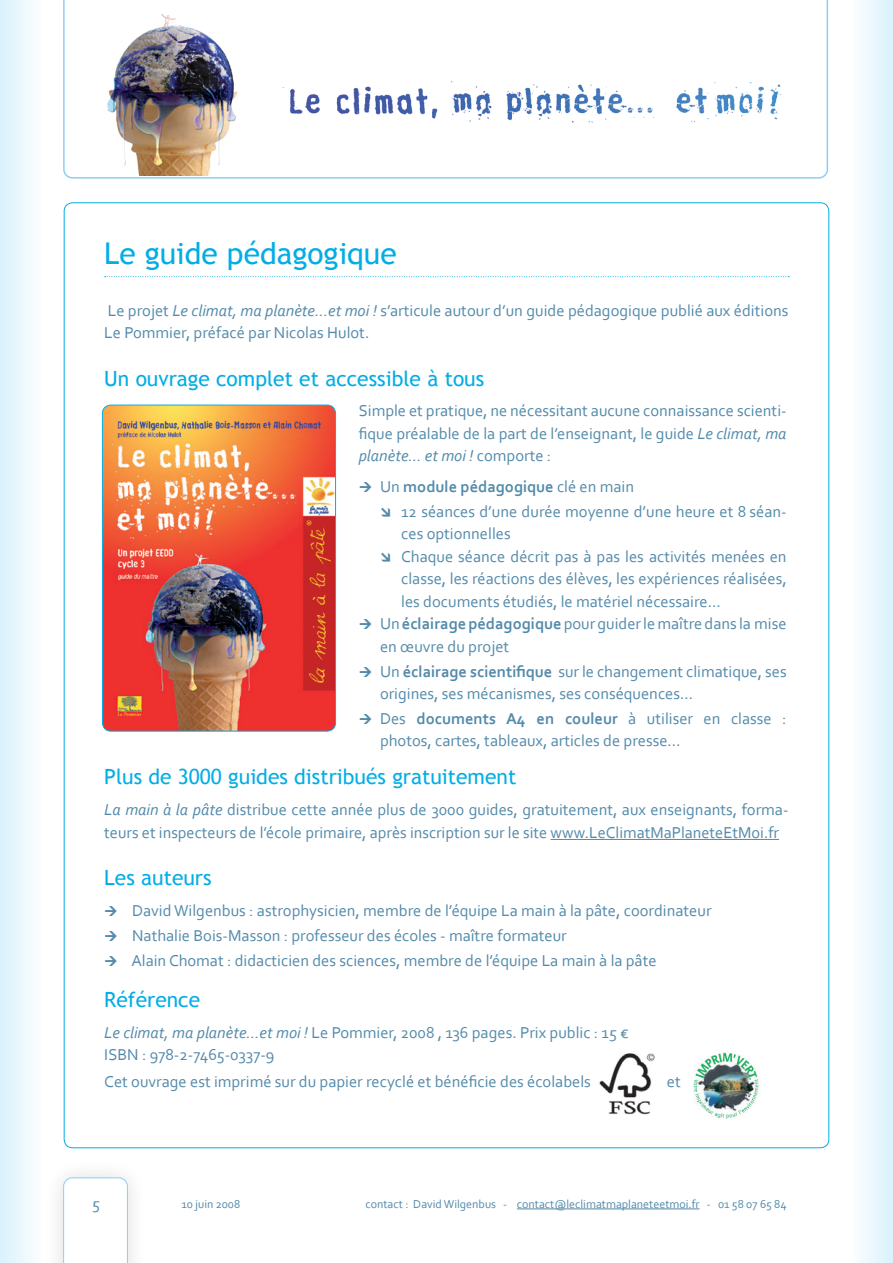
<style>
.page{position:relative;width:893px;height:1263px;background:#fff}
.page>*{position:absolute;margin:0;border:0;box-sizing:border-box;transform-origin:0 0}
.titre1{font:30px "Trebuchet MS";color:#03ade5}
.titre2{font:21px "Trebuchet MS";color:#03ade5}
.listapuces{font:16.5px/22.5px "Corbel";color:#538aaa}
.liste_à_puces{font:16.5px/22.5px "Corbel";color:#538aaa}
.liste_à_puces-2{font:700 16.5px "Corbel";color:#538aaa}
.t1{font:12px "Corbel";color:#538aaa}
.s1{font-style:italic}
.s2{font-weight:400}
.s3{font-weight:700}
</style>
<div class="page">
<div style="left:850px;top:0;width:43px;height:1263px;background:linear-gradient(to right,#fffffe,#d9f1fc)"></div>
<div style="left:0;top:0;width:43px;height:1263px;background:linear-gradient(to right,#d9f1fc,#fefefe)"></div>
<img style="left:38px;top:1152px;width:94px;height:111px">
<svg style="left:63px;top:1177px;width:65px;height:86px"></svg>
<svg style="left:63px;top:0;width:763px;height:179px"></svg>
<img style="left:100px;top:0;width:729px;height:175px">
<hr style="left:517px;top:1208px;width:183px;height:1px;background:#538aaa">
<svg style="left:105px;top:276px;width:684px;height:1px"></svg>
<hr style="left:551px;top:839px;width:228px;height:1px;background:#538aaa">
<img style="left:102px;top:405px;width:234px;height:326px;border-radius:9px">
<div style="left:102px;top:405px;width:234px;height:326px;border:1px solid #03ade5;border-radius:9px"></div>
<img style="left:693px;top:1052px;width:66px;height:67px">
<img style="left:599px;top:1053px;width:56px;height:62px">
<p class="titre1" style="left:104px;top:235px;width:294px">Le guide pédagogique</p>
<p class="listapuces" style="left:104px;top:299px;width:686px">Le projet <span class="s1">Le climat, ma planète…et moi !</span> s’articule autour d’un guide pédagogique publié aux éditions<br>Le Pommier, préfacé par Nicolas Hulot.</p>
<p class="titre2" style="left:104px;top:366px;width:381px">Un ouvrage complet et accessible à tous</p>
<p class="listapuces" style="left:359px;top:399px;width:429px;text-align:justify">Simple et pratique, ne nécessitant aucune connaissance scienti&shy;fique préalable de la part de l’enseignant, le guide <span class="s1">Le climat, ma planète… et moi !</span> comporte :</p>
<p class="liste_à_puces-2" style="left:380px;top:477px;width:256px"><span class="s2">Un</span> module pédagogique <span class="s2">clé en main</span></p>
<p class="listapuces" style="left:401px;top:500px;width:387px">12 séances d’une durée moyenne d’une heure et 8 séan&shy;ces optionnelles</p>
<p class="listapuces" style="left:401px;top:545px;width:387px;text-align:justify">Chaque séance décrit pas à pas les activités menées en classe, les réactions des élèves, les expériences réalisées, les documents étudiés, le matériel nécessaire…</p>
<p class="liste_à_puces" style="left:380px;top:612px;width:408px">Un <span class="s3">éclairage pédagogique</span> pour guider le maître dans la mise en œuvre du projet</p>
<p class="liste_à_puces" style="left:380px;top:659px;width:408px">Un <span class="s3">éclairage scientifique</span> sur le changement climatique, ses origines, ses mécanismes, ses conséquences...</p>
<p class="liste_à_puces" style="left:380px;top:706px;width:408px">Des <span class="s3">documents A4 en couleur</span> à utiliser en classe : photos, cartes, tableaux, articles de presse…</p>
<p class="titre2" style="left:104px;top:765px;width:413px">Plus de 3000 guides distribués gratuitement</p>
<p class="listapuces" style="left:104px;top:798px;width:686px"><span class="s1">La main à la pâte</span> distribue cette année plus de 3000 guides, gratuitement, aux enseignants, forma&shy;teurs et inspecteurs de l’école primaire, après inscription sur le site www.LeClimatMaPlaneteEtMoi.fr</p>
<p class="titre2" style="left:104px;top:866px;width:109px">Les auteurs</p>
<p class="liste_à_puces" style="left:132px;top:899px;width:581px">David Wilgenbus : astrophysicien, membre de l’équipe La main à la pâte, coordinateur</p>
<p class="liste_à_puces" style="left:132px;top:924px;width:436px">Nathalie Bois-Masson : professeur des écoles - maître formateur</p>
<p class="liste_à_puces" style="left:131px;top:948px;width:527px">Alain Chomat : didacticien des sciences, membre de l’équipe La main à la pâte</p>
<p class="titre2" style="left:104px;top:987px;width:97px">Référence</p>
<p class="listapuces" style="left:104px;top:1021px;width:526px"><span class="s1">Le climat, ma planète…et moi !</span> Le Pommier, 2008 , 136 pages. Prix public : 15 €</p>
<p class="listapuces" style="left:104px;top:1041px;width:488px;line-height:27px">ISBN : 978-2-7465-0337-9<br>Cet ouvrage est imprimé sur du papier recyclé et bénéficie des écolabels</p>
<p class="listapuces" style="left:667px;top:1070px;width:15px">et</p>
<p class="t1" style="left:181px;top:1196px;width:60px">10 juin 2008</p>
<p class="t1" style="left:365px;top:1196px;width:423px">contact : David Wilgenbus - contact@leclimatmaplaneteetmoi.fr - 01 58 07 65 84</p>
</div>
